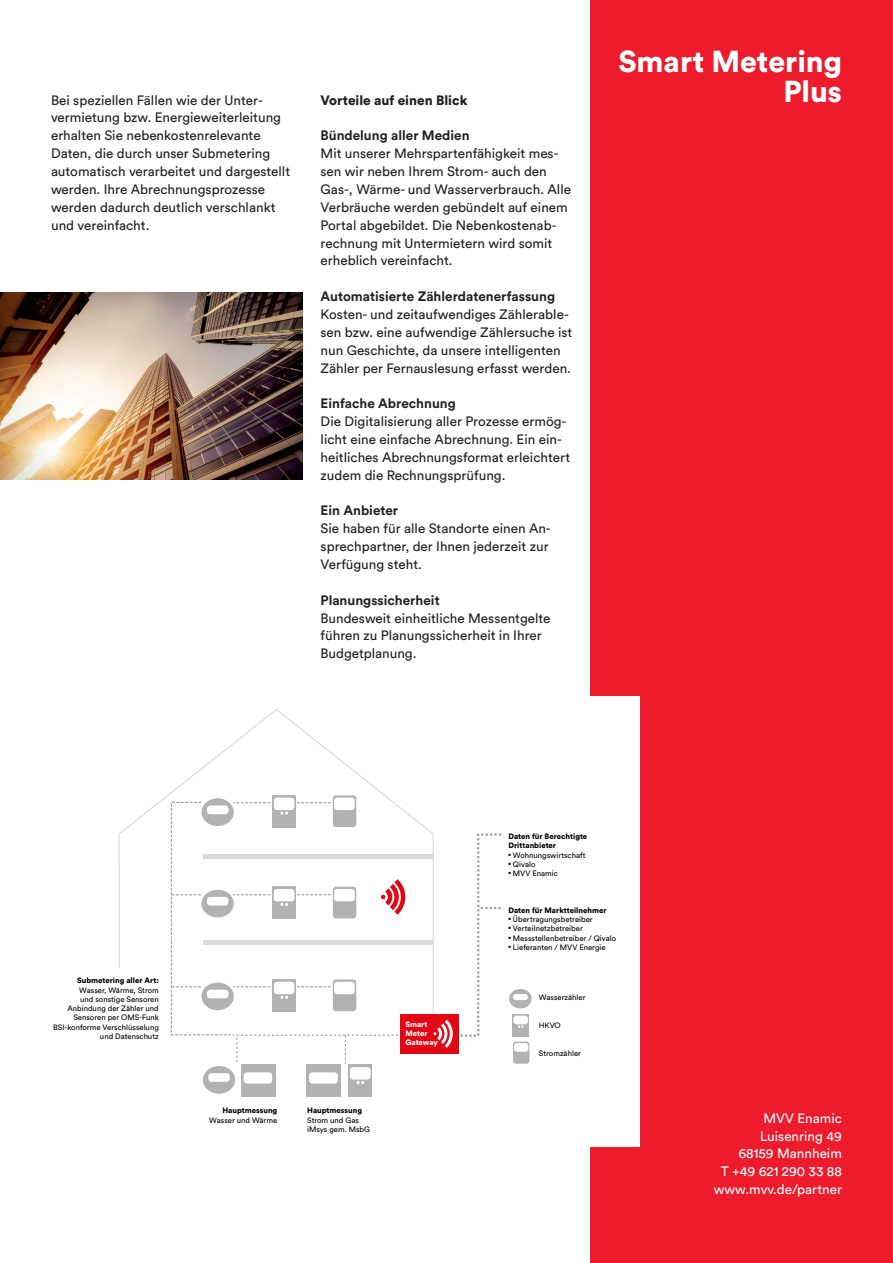
<style>
.page{position:relative;width:893px;height:1263px;background:#fff}
.page>*{position:absolute;margin:0;border:0;box-sizing:border-box;transform-origin:0 0}
.t1{font:900 30px/30px "Circular Pro";color:#fff;text-align:right}
.t2{font:13.5px/17.9px "Circular Pro";color:#231f20}
.t3{font:700 13.5px "Circular Pro";color:#231f20}
.t4{font:13.5px/17.9px "Circular Pro";color:#fff;text-align:right}
.t5{font:900 13.5px "Circular Pro";color:#231f20}
.t6{font:7.8px/9.3px "Circular Pro";color:#000;text-align:right}
.t7{font:900 7.8px/9.3px "Circular Pro";color:#000}
.t8{font:900 7.8px/9.3px "Circular Pro";color:#fff}
</style>
<div class="page">
<div style="left:590px;top:0;width:303px;height:1263px;background:#ee1b2d"></div>
<div style="left:51px;top:696px;width:589px;height:451px;background:#fff"></div>
<svg style="left:118px;top:709px;width:315px;height:305px"></svg>
<svg style="left:201px;top:798px;width:33px;height:28px"></svg>
<div style="left:333px;top:795px;width:23px;height:32px;background:#b2b2b2;border-radius:3px"></div>
<div style="left:334px;top:797px;width:21px;height:13px;background:#fff;border-radius:3px"></div>
<div style="left:272px;top:795px;width:24px;height:32px;background:#b2b2b2"></div>
<div style="left:274px;top:797px;width:20px;height:13px;background:#fff;border-radius:3px"></div>
<div style="left:203px;top:1066px;width:32px;height:28px;background:#b2b2b2;border-radius:50%"></div>
<div style="left:208px;top:1073px;width:22px;height:9px;background:#fff;border-radius:3px"></div>
<div style="left:348px;top:1065px;width:24px;height:32px;background:#b2b2b2"></div>
<div style="left:350px;top:1067px;width:21px;height:12px;background:#fff;border-radius:3px"></div>
<svg style="left:357px;top:1081px;width:7px;height:3px"></svg>
<div style="left:307px;top:1065px;width:34px;height:32px;background:#b2b2b2"></div>
<div style="left:309px;top:1072px;width:29px;height:11px;background:#fff;border-radius:3px"></div>
<div style="left:241px;top:1065px;width:34px;height:32px;background:#b2b2b2"></div>
<div style="left:244px;top:1072px;width:28px;height:11px;background:#fff;border-radius:3px"></div>
<div style="left:203px;top:854px;width:230px;height:5px;background:#dadada"></div>
<div style="left:203px;top:940px;width:230px;height:5px;background:#dadada"></div>
<svg style="left:170px;top:801px;width:236px;height:263px"></svg>
<div style="left:400px;top:1014px;width:58px;height:40px;background:#e30613"></div>
<hr style="left:119px;top:834px;width:1px;height:134px;background:#dadada">
<svg style="left:433px;top:833px;width:69px;height:215px"></svg>
<div style="left:509px;top:989px;width:23px;height:19px;background:#b2b2b2;border-radius:50%"></div>
<div style="left:513px;top:994px;width:15px;height:6px;background:#fff;border-radius:3px"></div>
<div style="left:513px;top:1041px;width:16px;height:23px;background:#b2b2b2;border-radius:3px"></div>
<div style="left:514px;top:1043px;width:14px;height:9px;background:#fff;border-radius:3px"></div>
<div style="left:512px;top:1014px;width:17px;height:22px;background:#b2b2b2"></div>
<div style="left:513px;top:1016px;width:15px;height:8px;background:#fff;border-radius:3px"></div>
<svg style="left:518px;top:1025px;width:5px;height:3px"></svg>
<img style="left:0;top:292px;width:303px;height:188px">
<p class="t2" style="left:51px;top:90px;width:241px">Bei speziellen Fällen wie der Unter&shy;vermietung bzw. Energieweiterleitung erhalten Sie nebenkostenrelevante Daten, die durch unser Submetering automatisch verarbeitet und dargestellt werden. Ihre Abrechnungsprozesse werden dadurch deutlich verschlankt und vereinfacht.</p>
<p class="t5" style="left:321px;top:90px;width:148px">Vorteile auf einen Blick</p>
<p class="t3" style="left:321px;top:126px;width:150px">Bündelung aller Medien</p>
<p class="t2" style="left:321px;top:144px;width:252px">Mit unserer Mehrspartenfähigkeit mes&shy;sen wir neben Ihrem Strom- auch den Gas-, Wärme- und Wasserverbrauch. Alle Verbräuche werden gebündelt auf einem Portal abgebildet. Die Nebenkostenab&shy;rechnung mit Untermietern wird somit erheblich vereinfacht.</p>
<p class="t3" style="left:321px;top:287px;width:236px">Automatisierte Zählerdatenerfassung</p>
<p class="t2" style="left:321px;top:305px;width:253px">Kosten- und zeitaufwendiges Zählerable&shy;sen bzw. eine aufwendige Zählersuche ist nun Geschichte, da unsere intelligenten Zähler per Fernauslesung erfasst werden.</p>
<p class="t3" style="left:321px;top:394px;width:137px">Einfache Abrechnung</p>
<p class="t2" style="left:321px;top:412px;width:251px">Die Digitalisierung aller Prozesse ermög&shy;licht eine einfache Abrechnung. Ein ein&shy;heitliches Abrechnungsformat erleichtert zudem die Rechnungsprüfung.</p>
<p class="t3" style="left:321px;top:501px;width:79px">Ein Anbieter</p>
<p class="t2" style="left:321px;top:519px;width:232px">Sie haben für alle Standorte einen An&shy;sprechpartner, der Ihnen jederzeit zur<br>Verfügung steht.</p>
<p class="t3" style="left:321px;top:591px;width:121px">Planungssicherheit</p>
<p class="t2" style="left:321px;top:608px;width:231px">Bundesweit einheitliche Messentgelte führen zu Planungssicherheit in Ihrer<br>Budgetplanung.</p>
<h1 class="t1" style="left:619px;top:45px;width:225px">Smart Metering<br>Plus</h1>
<p class="t7" style="left:77px;top:975px;width:83px">Submetering aller Art:</p>
<p class="t6" style="left:53px;top:985px;width:107px">Wasser, Wärme, Strom<br>und sonstige Sensoren<br>Anbindung der Zähler und<br>Sensoren per OMS-Funk<br>BSI-konforme Verschlüsselung und Datenschutz</p>
<p class="t7" style="left:222px;top:1105px;width:56px">Hauptmessung</p>
<p class="t6" style="left:209px;top:1115px;width:70px">Wasser und Wärme</p>
<p class="t7" style="left:307px;top:1105px;width:56px">Hauptmessung</p>
<p class="t6" style="left:307px;top:1115px;width:64px;text-align:left">Strom und Gas iMsys gem. MsbG</p>
<p class="t8" style="left:405px;top:1019px;width:34px">Smart<br>Meter<br>Gateway</p>
<p class="t7" style="left:508px;top:831px;width:80px">Daten für Berechtigte<br>Drittanbieter</p>
<p class="t6" style="left:508px;top:850px;width:79px">● Wohnungswirtschaft</p>
<p class="t6" style="left:508px;top:859px;width:28px">● Qivalo</p>
<p class="t6" style="left:508px;top:868px;width:51px">● MVV Enamic</p>
<p class="t7" style="left:508px;top:905px;width:99px">Daten für Marktteilnehmer</p>
<p class="t6" style="left:508px;top:914px;width:86px">● Übertragungsbetreiber</p>
<p class="t6" style="left:508px;top:923px;width:76px">● Verteilnetzbetreiber</p>
<p class="t6" style="left:508px;top:933px;width:109px">● Messstellenbetreiber / Qivalo</p>
<p class="t6" style="left:508px;top:942px;width:99px">● Lieferanten / MVV Energie</p>
<p class="t6" style="left:539px;top:992px;width:48px">Wasserzähler</p>
<p class="t6" style="left:539px;top:1020px;width:23px">HKVO</p>
<p class="t6" style="left:539px;top:1048px;width:44px">Stromzähler</p>
<p class="t4" style="left:714px;top:1108px;width:130px">MVV Enamic<br>Luisenring 49<br>68159 Mannheim<br>T +49 621 290 33 88 www.mvv.de/partner</p>
</div>
